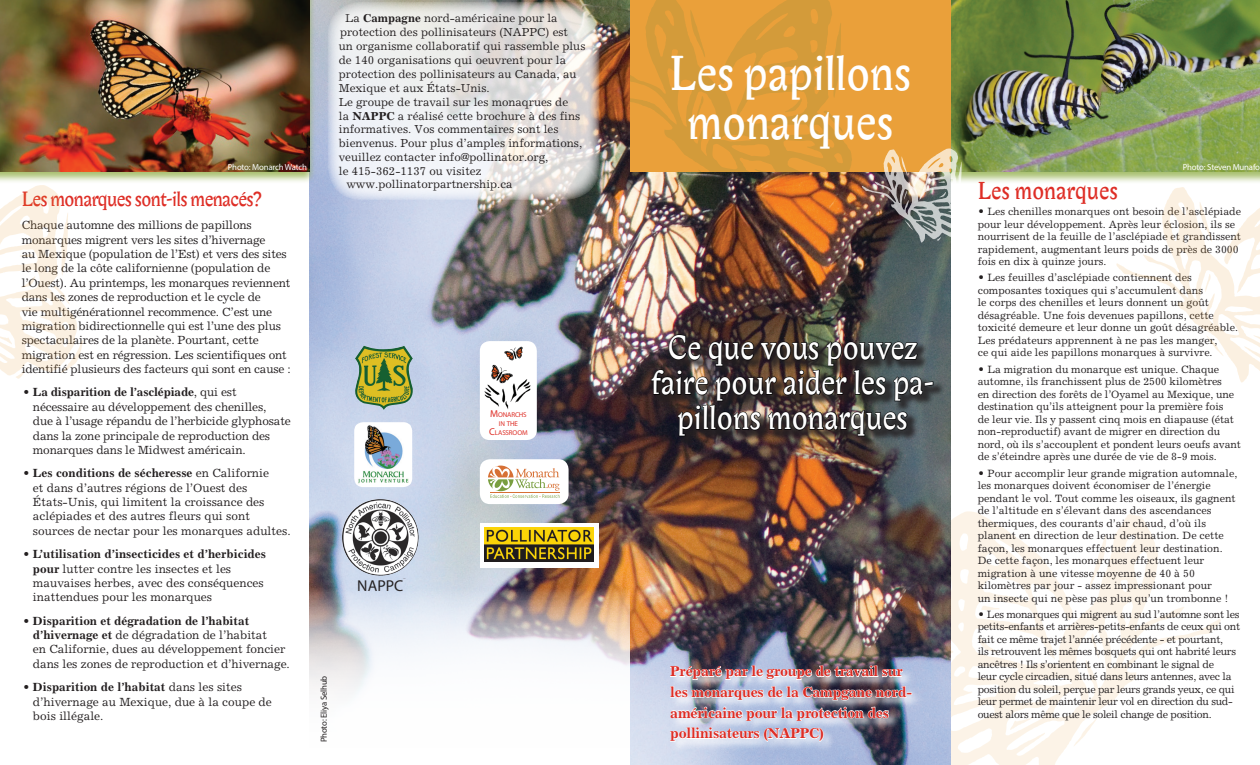
<style>
.page{position:relative;width:1260px;height:765px;background:#fff}
.page>*{position:absolute;margin:0;border:0;box-sizing:border-box;transform-origin:0 0}
.Bibloni_head{font:47.5px/48.8px "Biblon ITC";color:#fff;text-align:center}
.Bibloni_head-2{font:32.5px/35px "Biblon ITC";color:#fff;text-align:center}
.Bibloni_head-3{font:23.75px "Biblon ITC";color:#de2e26}
.Bibloni_head-4{font:20px "Biblon ITC";letter-spacing:-.03em;color:#de2e26}
.Bibloni_small_head{font:15.75px "Myriad Pro";color:#231f20}
.t1{font:700 14.38px/20.6px "Excelsior";letter-spacing:-.02em;color:#de2e26}
.Excelsior_body{font:11.88px/14.4px "Excelsior";letter-spacing:-.015em;color:#231f20}
.t2{font:11.5px "Excelsior";color:#231f20}
.Excelsior_body-2{font:10.62px/12.5px "Excelsior";color:#231f20}
.Excelsior_body-3{font:10.62px/12.5px "Excelsior";letter-spacing:-.03em;color:#231f20}
.Excelsior_body-4{font:8.75px "Myriad Pro";letter-spacing:-.02em;color:#fff}
.Excelsior_body-5{font:8.75px "Myriad Pro";letter-spacing:-.02em;color:#231f20}
.Bibloni_head-5{font:7px "Myriad Pro";letter-spacing:-.015em;color:#de2e26}
.s1{font-weight:700}
.s2{font-size:11.25px}
.s3{font-size:10px}
</style>
<div class="page">
<svg style="left:951px;top:511px;width:270px;height:254px"></svg>
<img style="left:309px;top:0;width:642px;height:765px">
<div style="left:0;top:0;width:316px;height:184px;background:#8baa3e;opacity:.75"></div>
<img style="left:0;top:0;width:309px;height:171px">
<div style="left:651px;top:335px;width:294px;height:113px;background:#231f20;opacity:.82"></div>
<img style="left:651px;top:334px;width:283px;height:103px">
<div style="left:934px;top:0;width:326px;height:184px;background:#8baa3e;opacity:.75"></div>
<img style="left:951px;top:0;width:309px;height:171px">
<svg style="left:670px;top:664px;width:254px;height:22px;background:#959aae"></svg>
<img style="left:670px;top:665px;width:233px;height:15px">
<svg style="left:670px;top:686px;width:273px;height:79px;background:#adb6cc"></svg>
<div style="left:480px;top:523px;width:118px;height:45px;background:#fff"></div>
<img style="left:485px;top:528px;width:109px;height:34px">
<div style="left:630px;top:0;width:321px;height:171px;background:#eaa03a"></div>
<img style="left:862px;top:148px;width:107px;height:95px">
<svg style="left:630px;top:0;width:222px;height:171px"></svg>
<div style="left:354px;top:422px;width:58px;height:65px;background:#fff;border-radius:9px"></div>
<img style="left:356px;top:425px;width:54px;height:60px">
<div style="left:480px;top:459px;width:89px;height:45px;background:#fff;border-radius:10px"></div>
<svg style="left:488px;top:465px;width:72px;height:33px"></svg>
<svg style="left:1116px;top:187px;width:144px;height:195px"></svg>
<svg style="left:0;top:185px;width:83px;height:194px"></svg>
<div style="left:480px;top:341px;width:57px;height:99px;background:#fff;border-radius:10px"></div>
<img style="left:485px;top:346px;width:46px;height:63px">
<img style="left:342px;top:499px;width:53px;height:77px">
<img style="left:354px;top:346px;width:59px;height:64px">
<svg style="left:309px;top:588px;width:321px;height:177px"></svg>
<svg style="left:328px;top:2px;width:272px;height:198px"></svg>
<p class="t2" style="left:345px;top:11px;width:214px">La <span class="s1">Campagne</span> nord-américaine pour la</p>
<p class="t2" style="left:340px;top:25px;width:230px">protection des pollinisateurs (NAPPC) est</p>
<p class="t2" style="left:339px;top:39px;width:248px">un organisme collaboratif qui rassemble plus</p>
<p class="t2" style="left:339px;top:53px;width:229px">de 140 organisations qui oeuvrent pour la</p>
<p class="t2" style="left:339px;top:67px;width:239px">protection des pollinisateurs au Canada, au</p>
<p class="t2" style="left:339px;top:81px;width:152px">Mexique et aux États-Unis.</p>
<p class="t2" style="left:339px;top:95px;width:231px">Le groupe de travail sur les monaqrues de</p>
<p class="t2" style="left:339px;top:109px;width:243px">la <span class="s1">NAPPC</span> a réalisé cette brochure à des fins</p>
<p class="t2" style="left:339px;top:123px;width:221px">informatives. Vos commentaires sont les</p>
<p class="t2" style="left:339px;top:136px;width:245px">bienvenus. Pour plus d’amples informations,</p>
<p class="t2" style="left:339px;top:150px;width:211px">veuillez contacter info@pollinator.org,</p>
<p class="t2" style="left:339px;top:164px;width:144px">le 415-362-1137 ou visitez</p>
<p class="t2" style="left:346px;top:178px;width:168px">www.pollinatorpartnership.ca</p>
<p class="Bibloni_head" style="left:669px;top:52px;width:244px">Les papillons monarques</p>
<p class="Excelsior_body-4" style="left:228px;top:161px;width:81px">Photo: Monarch Watch</p>
<p class="Excelsior_body-4" style="left:1183px;top:161px;width:79px">Photo: Steven Munafo</p>
<p class="Bibloni_head-3" style="left:978px;top:177px;width:142px">Les monarques</p>
<p class="Excelsior_body-2" style="left:978px;top:205px;width:265px"><span class="s2">•</span> Les chenilles monarques ont besoin de l’asclépiade pour leur développement. Après leur éclosion, ils se nourrisent de la feuille de l’asclépiade et grandissent rapidement, augmentant leurs poids de près de 3000 fois en dix à quinze jours.</p>
<p class="Excelsior_body-2" style="left:978px;top:271px;width:262px"><span class="s2">•</span> Les feuilles d’asclépiade contiennent des composantes toxiques qui s’accumulent dans<br>le corps des chenilles et leurs donnent un goût désagréable. Une fois devenues papillons, cette toxicité demeure et leur donne un goût désagréable.<br>Les prédateurs apprennent à ne pas les manger,<br>ce qui aide les papillons monarques à survivre.</p>
<p class="Excelsior_body-2" style="left:978px;top:363px;width:265px"><span class="s2">•</span> La migration du monarque est unique. Chaque automne, ils franchissent plus de 2500 kilomètres<br>en direction des forêts de l’Oyamel au Mexique, une destination qu’ils atteignent pour la première fois<br>de leur vie. Ils y passent cinq mois en diapause (état non-reproductif) avant de migrer en direction du nord, où ils s’accouplent et pondent leurs oeufs avant de s’éteindre après une durée de vie de 8-9 mois.</p>
<p class="Excelsior_body-2" style="left:978px;top:466px;width:261px"><span class="s2">•</span> Pour accomplir leur grande migration automnale, les monarques doivent économiser de l’énergie pendant le vol. Tout comme les oiseaux, ils gagnent de l’altitude en s’élevant dans des ascendances thermiques, des courants d’air chaud, d’où ils planent en direction de leur destination. De cette façon, les monarques effectuent leur destination.<br>De cette façon, les monarques effectuent leur migration à une vitesse moyenne de 40 à 50 kilomètres par jour - assez impressionant pour<br>un insecte qui ne pèse pas plus qu’un trombonne !</p>
<p class="Excelsior_body-3" style="left:978px;top:608px;width:264px"><span class="s2">•</span> Les monarques qui migrent au sud l’automne sont les petits-enfants et arrières-petits-enfants de ceux qui ont fait ce même trajet l’année précédente - et pourtant,<br>ils retrouvent les mêmes bosquets qui ont habrité leurs ancêtres ! Ils s’orientent en combinant le signal de<br>leur cycle circadien, situé dans leurs antennes, avec la position du soleil, perçue par leurs grands yeux, ce qui leur permet de maintenir leur vol en direction du sud&shy;ouest alors même que le soleil change de position.</p>
<p class="Bibloni_head-4" style="left:22px;top:187px;width:242px">Les monarques sont-ils menacés?</p>
<p class="Excelsior_body" style="left:22px;top:218px;width:270px">Chaque automne des millions de papillons monarques migrent vers les sites d’hivernage<br>au Mexique (population de l’Est) et vers des sites le long de la côte californienne (population de l’Ouest). Au printemps, les monarques reviennent dans les zones de reproduction et le cycle de<br>vie multigénérationnel recommence. C’est une migration bidirectionnelle qui est l’une des plus spectaculaires de la planète. Pourtant, cette migration est en régression. Les scientifiques ont identifié plusieurs des facteurs qui sont en cause :</p>
<p class="Excelsior_body" style="left:33px;top:385px;width:259px;text-indent:-10px">• <span class="s1">La disparition de l’asclépiade</span>, qui est nécessaire au développement des chenilles,<br>due à l’usage répandu de l’herbicide glyphosate dans la zone principale de reproduction des monarques dans le Midwest américain.</p>
<p class="Excelsior_body" style="left:33px;top:466px;width:259px;text-indent:-10px">• <span class="s1">Les conditions de sécheresse</span> en Californie<br>et dans d’autres régions de l’Ouest des États-Unis, qui limitent la croissance des aclépiades et des autres fleurs qui sont sources de nectar pour les monarques adultes.</p>
<p class="Excelsior_body" style="left:33px;top:547px;width:235px;text-indent:-10px">• <span class="s1">L’utilisation d’insecticides et d’herbicides pour</span> lutter contre les insectes et les mauvaises herbes, avec des conséquences inattendues pour les monarques</p>
<p class="Excelsior_body" style="left:33px;top:613px;width:259px;text-indent:-10px">• <span class="s1">Disparition et dégradation de l’habitat d’hivernage et</span> de dégradation de l’habitat<br>en Californie, dues au développement foncier dans les zones de reproduction et d’hivernage.</p>
<p class="Excelsior_body" style="left:33px;top:680px;width:240px;text-indent:-10px">• <span class="s1">Disparition de l’habitat</span> dans les sites d’hivernage au Mexique, due à la coupe de bois illégale.</p>
<p class="Bibloni_head-2" style="left:651px;top:332px;width:285px">Ce que vous pouvez faire pour aider les pa&shy;pillons monarques</p>
<p class="Bibloni_head-5" style="left:490px;top:410px;width:38px"><span class="s3">M</span>ONARCHS</p>
<p class="Bibloni_head-5" style="left:499px;top:419px;width:21px">IN THE</p>
<p class="Bibloni_head-5" style="left:489px;top:428px;width:39px"><span class="s3">C</span>LASSROOM</p>
<p class="Bibloni_small_head" style="left:357px;top:576px;width:47px">NAPPC</p>
<p class="t1" style="left:670px;top:661px;width:244px">Préparé par le groupe de travail sur les monarques de la Campgane nord&shy;américaine pour la protection des pollinisateurs (NAPPC)</p>
<p class="Excelsior_body-5" style="left:318px;top:742px;width:68px;rotate:-90deg">Photo: Eliya Selhub</p>
</div>
